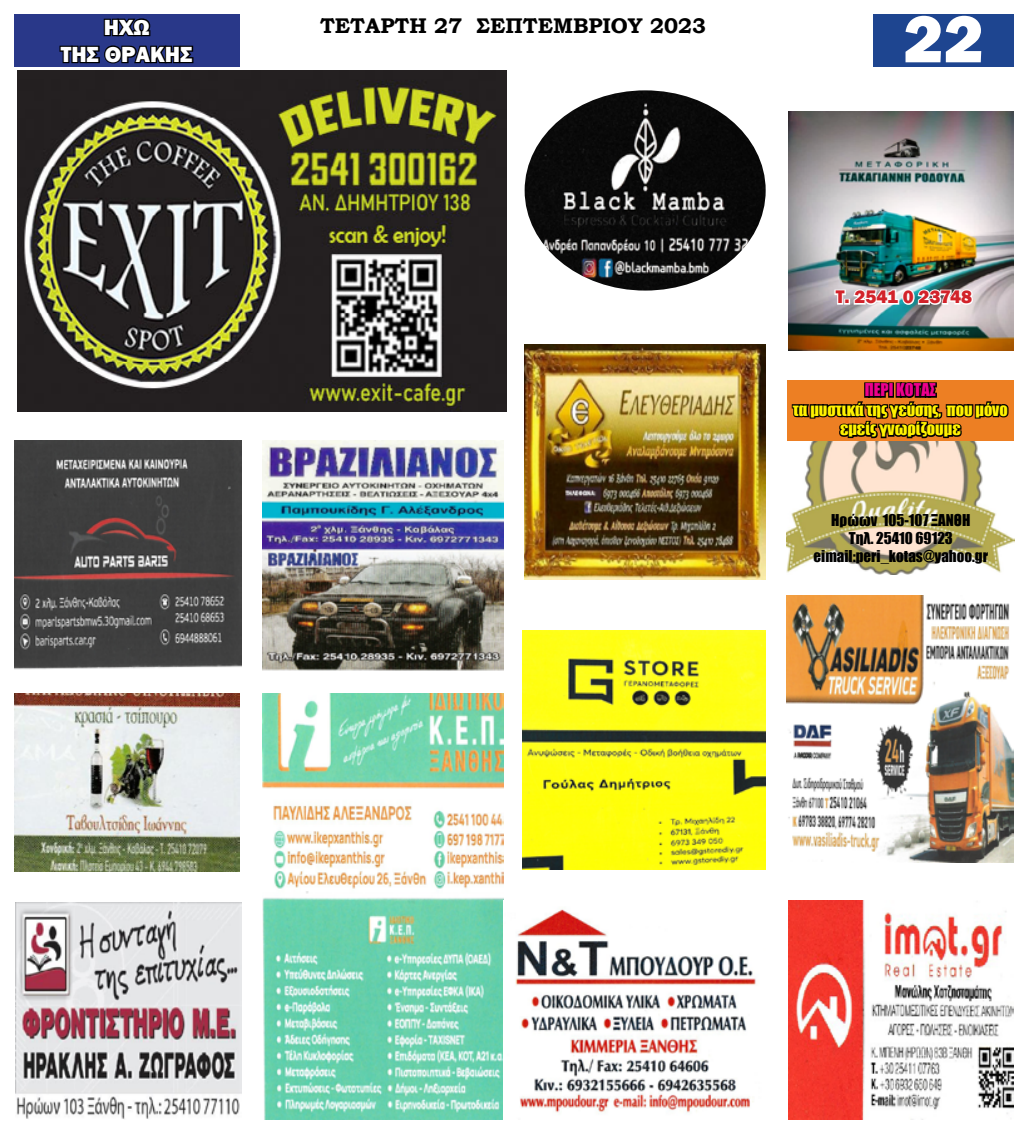
<style>
.page{position:relative;width:1028px;height:1134px;background:#fff}
.page>*{position:absolute;margin:0;border:0;box-sizing:border-box;transform-origin:0 0}
.t1{font:800 68.75px "Franklin Gothic";color:#fff}
.t2{font:800 22.5px/27px "Franklin Gothic";color:#fff;text-align:center}
.t3{font:700 21.25px "Bookman Old Style";color:#000}
.t4{font:800 18.75px "Franklin Gothic";color:#d2232a}
.t5{font:16.25px/19.5px "Impact";color:#fff200;text-align:center}
.t6{font:16.25px "Impact";color:#ec008c}
.t7{font:15px/18px "Impact";color:#000;text-align:center}
</style>
<div class="page">
<img style="left:16px;top:903px;width:225px;height:216px">
<img style="left:262px;top:693px;width:241px;height:427px">
<img style="left:14px;top:693px;width:225px;height:179px">
<div style="left:14px;top:14px;width:225px;height:53px;background:#293889"></div>
<svg style="left:103px;top:18px;width:48px;height:19px"></svg>
<svg style="left:59px;top:45px;width:135px;height:19px"></svg>
<div style="left:873px;top:14px;width:140px;height:53px;background:#1e4590"></div>
<img style="left:515px;top:909px;width:241px;height:204px">
<img style="left:788px;top:900px;width:225px;height:220px">
<img style="left:18px;top:70px;width:489px;height:341px">
<img style="left:14px;top:441px;width:227px;height:229px">
<img style="left:262px;top:441px;width:241px;height:230px">
<img style="left:524px;top:90px;width:241px;height:201px">
<img style="left:524px;top:344px;width:241px;height:236px">
<img style="left:523px;top:631px;width:242px;height:239px">
<img style="left:788px;top:111px;width:225px;height:240px">
<svg style="left:833px;top:286px;width:141px;height:21px"></svg>
<img style="left:787px;top:381px;width:227px;height:193px">
<div style="left:787px;top:380px;width:226px;height:61px;background:#ed7f23"></div>
<svg style="left:790px;top:382px;width:220px;height:71px"></svg>
<img style="left:787px;top:595px;width:226px;height:268px">
<h2 class="t2" style="left:61px;top:14px;width:133px">ΗΧΩ<br>ΤΗΣ ΘΡΑΚΗΣ</h2>
<h3 class="t3" style="left:320px;top:11px;width:387px">ΤΕΤΑΡΤΗ 27 ΣΕΠΤΕΜΒΡΙΟΥ 2023</h3>
<h1 class="t1" style="left:903px;top:-5px;width:82px">22</h1>
<p class="t4" style="left:835px;top:285px;width:138px">Τ. 2541 0 23748</p>
<p class="t6" style="left:864px;top:377px;width:73px">ΠΕΡΙ ΚΟΤΑΣ</p>
<p class="t5" style="left:793px;top:399px;width:216px">τα μυστικά της γεύσης, που μόνο εμείς γνωρίζουμε</p>
<p class="t7" style="left:813px;top:510px;width:176px">Ηρώων 105-107 ΞΑΝΘΗ<br>Τηλ. 25410 69123 eimail:peri_kotas@yahoo.gr</p>
</div>
